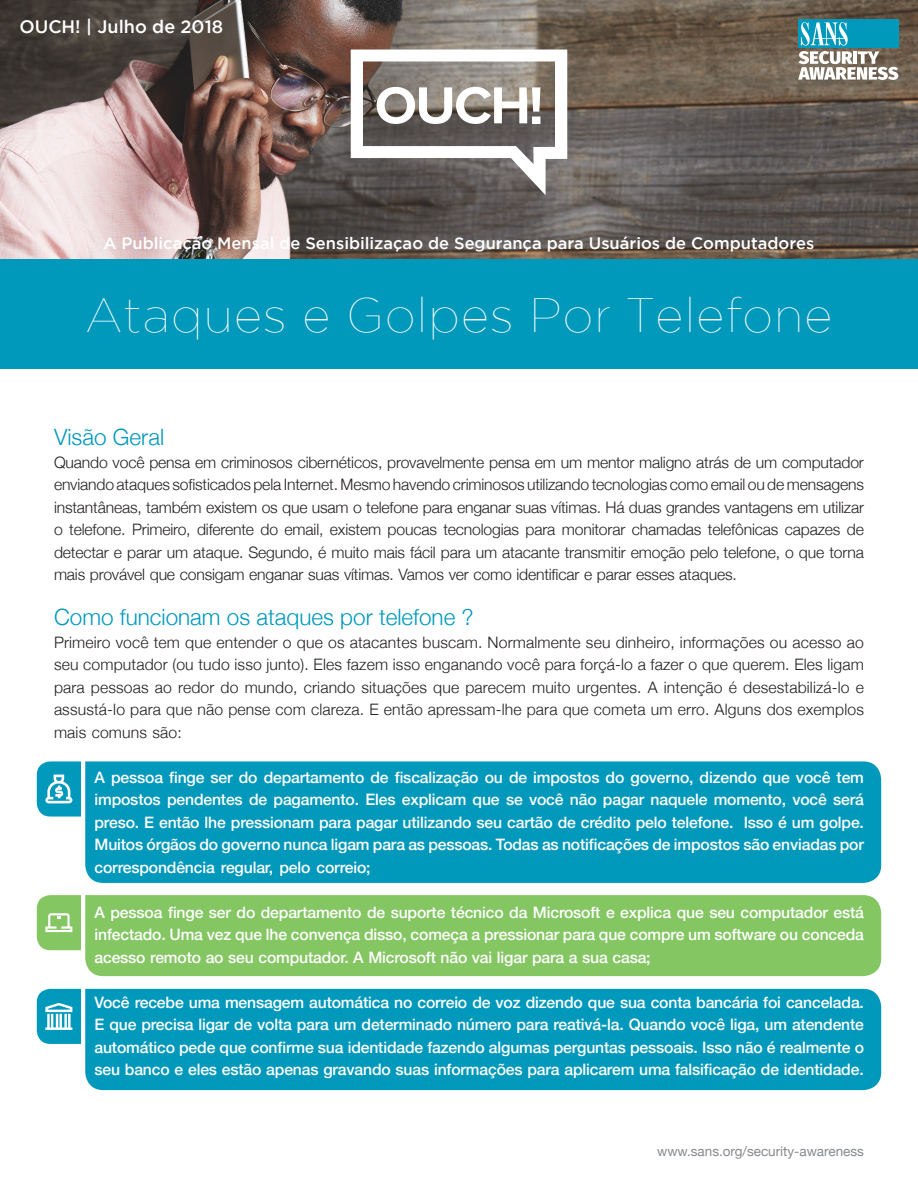
<style>
.page{position:relative;width:918px;height:1188px;background:#fff}
.page>*{position:absolute;margin:0;border:0;box-sizing:border-box;transform-origin:0 0}
.t1{font:100 48px "Gotham";letter-spacing:.025em;color:#fff}
.MainText{font:300 22.5px "Helvetica Neue";color:#0099bc}
.t2{font:500 18px "Gotham";color:#fff}
.t3{font:500 16.5px "Gotham";color:#fff}
.MainText-2{font:300 15.75px/22.5px "Helvetica Neue";letter-spacing:-.01em;color:#231f20;text-align:justify}
.indents{font:500 15.75px/22.5px "Helvetica Neue";letter-spacing:-.01em;color:#fff;text-align:justify}
.t4{font:13.5px "Helvetica Neue";color:#868a8e}
</style>
<div class="page">
<div style="left:85px;top:761px;width:796px;height:122px;background:#0098bb"></div>
<div style="left:85px;top:895px;width:796px;height:81px;background:#83c662"></div>
<div style="left:85px;top:989px;width:796px;height:101px;background:#0098bb"></div>
<svg style="left:37px;top:989px;width:44px;height:55px;background:#32acc8"></svg>
<svg style="left:37px;top:761px;width:44px;height:56px;background:#2daac7"></svg>
<svg style="left:37px;top:895px;width:44px;height:55px;background:#91cc74"></svg>
<img style="left:0;top:0;width:918px;height:259px">
<div style="left:0;top:259px;width:918px;height:110px;background:#0099bc"></div>
<svg style="left:351px;top:50px;width:216px;height:145px"></svg>
<div style="left:798px;top:19px;width:100px;height:29px;background:#0098bb"></div>
<svg style="left:798px;top:22px;width:100px;height:58px"></svg>
<p class="t2" style="left:19px;top:16px;width:205px">OUCH! | Julho de 2018</p>
<p class="t3" style="left:104px;top:233px;width:712px">A Publicação Mensal de Sensibilizaçao de Segurança para Usuários de Computadores</p>
<p class="t1" style="left:86px;top:289px;width:748px">Ataques e Golpes Por Telefone</p>
<p class="MainText" style="left:54px;top:419px;width:112px">Visão Geral</p>
<p class="MainText-2" style="left:54px;top:450px;width:812px">Quando você pensa em criminosos cibernéticos, provavelmente pensa em um mentor maligno atrás de um computador enviando ataques sofisticados pela Internet. Mesmo havendo criminosos utilizando tecnologias como email ou de mensagens instantâneas, também existem os que usam o telefone para enganar suas vítimas. Há duas grandes vantagens em utilizar o telefone. Primeiro, diferente do email, existem poucas tecnologias para monitorar chamadas telefônicas capazes de detectar e parar um ataque. Segundo é, muito mais fácil para um atacante transmitir emoção pelo telefone o, que torna mais provável que consigam enganar suas vítimas. Vamos ver como identificar e parar esses ataques.</p>
<p class="MainText" style="left:54px;top:599px;width:421px">Como funcionam os ataques por telefone ?</p>
<p class="MainText-2" style="left:54px;top:630px;width:812px">Primeiro você tem que entender o que os atacantes buscam. Normalmente seu dinheiro, informações ou acesso ao seu computador (ou tudo isso junto .) Eles fazem isso enganando você para forçá l o- a fazer o que querem. Eles ligam para pessoas ao redor do mundo, criando situações que parecem muito urgentes A. intenção é desestabilizá l o- e assustá l o- para que não pense com clareza E. então apressam-lhe para que cometa um erro. Alguns dos exemplos mais comuns são:</p>
<p class="indents" style="left:94px;top:765px;width:771px;text-align:right">A pessoa finge ser do departamento de fiscalização ou de impostos do governo, dizendo que você tem impostos pendentes de pagamento. Eles explicam que se você não pagar naquele momento, você será<br>Isso é um golpe.</p>
<p class="indents" style="left:94px;top:810px;width:771px;text-align:left">preso E. então lhe pressionam para pagar utilizando seu cartão de crédito pelo telefone.<br>Muitos órgãos do governo nunca ligam para as pessoas. Todas as notificações de impostos são enviadas por correspondência regular, pelo correio;</p>
<p class="indents" style="left:94px;top:900px;width:771px">A pessoa finge ser do departamento de suporte técnico da Microsoft e explica que seu computador está infectado. Uma vez que lhe convença disso, começa a pressionar para que compre um software ou conceda acesso remoto ao seu computador A. Microsoft não vai ligar para a sua casa;</p>
<p class="indents" style="left:94px;top:990px;width:771px">Você recebe uma mensagem automática no correio de voz dizendo que sua conta bancária foi cancelada.<br>E que precisa ligar de volta para um determinado número para reativá-la. Quando você liga, um atendente automático pede que confirme sua identidade fazendo algumas perguntas pessoais. Isso não é realmente o seu banco e eles estão apenas gravando suas informações para aplicarem uma falsificação de identidade.</p>
<p class="t4" style="left:657px;top:1142px;width:208px">www.sans.org/security-awareness</p>
</div>
